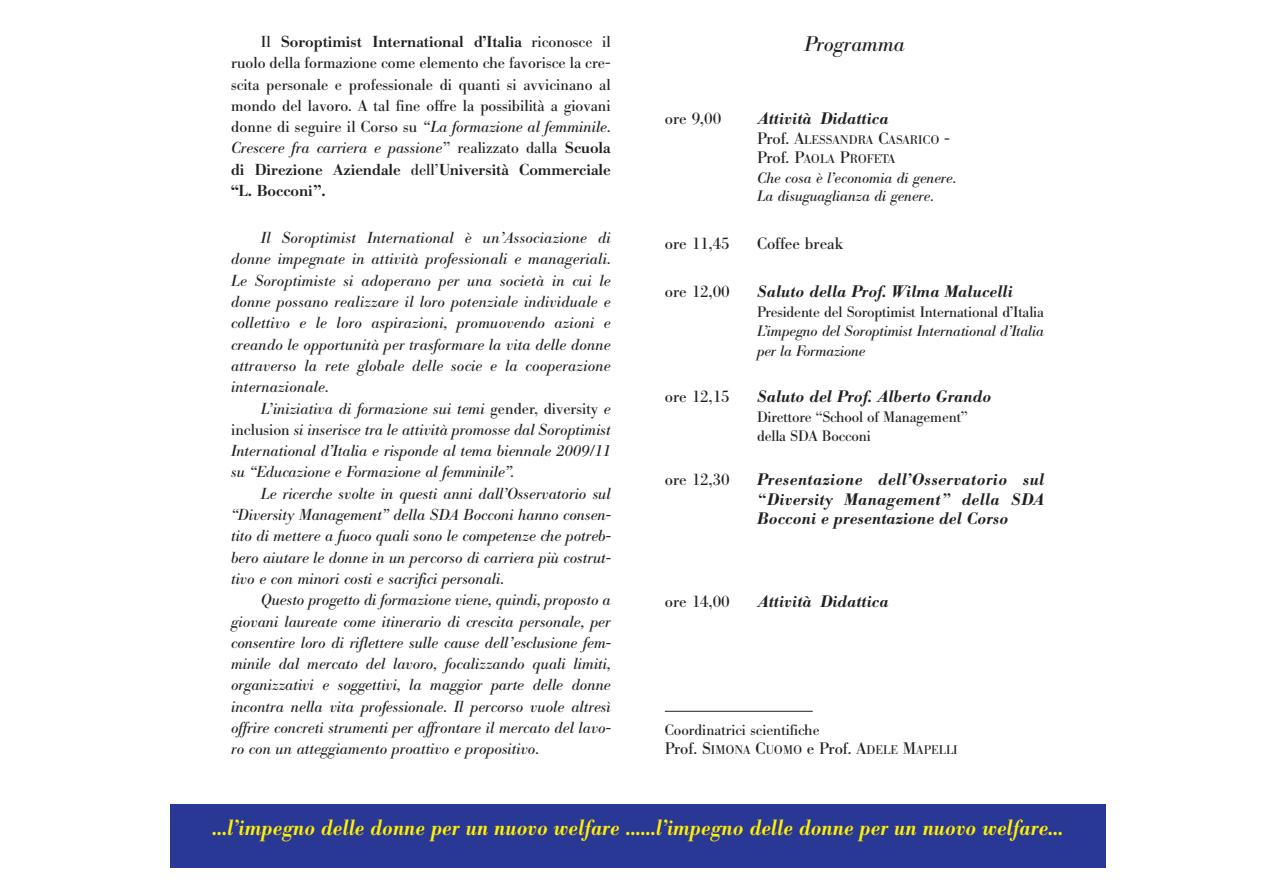
<style>
.page{position:relative;width:1263px;height:893px;background:#fff}
.page>*{position:absolute;margin:0;border:0;box-sizing:border-box;transform-origin:0 0}
.t1{font:italic 500 21.75px "Bodoni BE";color:#fff101;scale:.92 1}
.t2{font:italic 21px "Bodoni BE";color:#231f20}
.t3{font:italic 500 16.5px/19.5px "Bodoni BE";color:#231f20;text-align:justify}
.t4{font:16.5px "Bodoni BE";color:#231f20}
.t5{font:italic 15.75px/21.3px "Bodoni BE";color:#231f20;text-align:justify}
.t6{font:15.75px/21.3px "Bodoni BE";color:#231f20;text-align:justify}
.t7{font:15px/19.5px "Bodoni BE";letter-spacing:-.01em;color:#231f20}
.t8{font:italic 15px/18px "Bodoni BE";letter-spacing:-.005em;color:#231f20}
.t9{font:12.3px/19.5px "Bodoni BE";letter-spacing:.02em;color:#231f20}
.s1{font-weight:500}
.s2{font-style:italic}
.s3{font-style:normal}
.s4{font-size:16.5px}
</style>
<div class="page">
<hr style="left:665px;top:711px;width:148px;height:1px;background:#231f20">
<div style="left:170px;top:804px;width:936px;height:63px;background:#293795"></div>
<p class="t6" style="left:231px;top:33px;width:381px;text-indent:30px">Il <span class="s1">Soroptimist International d’Italia</span> riconosce il ruolo della formazione come elemento che favorisce la cre&shy;scita personale e professionale di quanti si avvicinano al mondo del lavoro. A tal fine offre la possibilità a giovani donne di seguire il Corso su <span class="s2">“La formazione al femminile.<br>Crescere fra carriera e passione</span>” realizzato dalla <span class="s1">Scuola di Direzione Aziendale</span> dell’<span class="s1">Università Commerciale “L. Bocconi”.</span></p>
<p class="t5" style="left:231px;top:229px;width:381px;text-indent:30px">Il Soroptimist International è un’Associazione di donne impegnate in attività professionali e manageriali.<br>Le Soroptimiste si adoperano per una società in cui le donne possano realizzare il loro potenziale individuale e collettivo e le loro aspirazioni, promuovendo azioni e creando le opportunità per trasformare la vita delle donne attraverso la rete globale delle socie e la cooperazione internazionale.</p>
<p class="t5" style="left:231px;top:399px;width:381px;text-indent:30px">L’iniziativa di formazione sui temi <span class="s3">gender, diversity</span> e <span class="s3">inclusion</span> si inserisce tra le attività promosse dal Soroptimist International d’Italia e risponde al tema biennale 2009/11 su “Educazione e Formazione al femminile”.</p>
<p class="t5" style="left:231px;top:484px;width:381px;text-indent:30px">Le ricerche svolte in questi anni dall’Osservatorio sul “Diversity Management” della SDA Bocconi hanno consen&shy;tito di mettere a fuoco quali sono le competenze che potreb&shy;bero aiutare le donne in un percorso di carriera più costrut&shy;tivo e con minori costi e sacrifici personali.</p>
<p class="t5" style="left:231px;top:591px;width:381px;text-indent:30px">Questo progetto di formazione viene, quindi, proposto a giovani laureate come itinerario di crescita personale, per consentire loro di riflettere sulle cause dell’esclusione fem&shy;minile dal mercato del lavoro, focalizzando quali limiti, organizzativi e soggettivi, la maggior parte delle donne incontra nella vita professionale. Il percorso vuole altresì offrire concreti strumenti per affrontare il mercato del lavo&shy;ro con un atteggiamento proattivo e propositivo.</p>
<h2 class="t2" style="left:805px;top:36px;width:102px">Programma</h2>
<p class="t4" style="left:665px;top:112px;width:58px">ore 9,00</p>
<p class="t3" style="left:757px;top:111px;width:133px">Attività Didattica</p>
<p class="t9" style="left:757px;top:131px;width:194px"><span class="s4">Prof. A</span>LESSANDRA <span class="s4">C</span>ASARICO <span class="s4">-<br>Prof. P</span>AOLA <span class="s4">P</span>ROFETA</p>
<p class="t8" style="left:757px;top:171px;width:201px">Che cosa è l’economia di genere.<br>La disuguaglianza di genere.</p>
<p class="t4" style="left:665px;top:237px;width:67px">ore 11,45</p>
<p class="t4" style="left:757px;top:237px;width:88px">Coffee break</p>
<p class="t4" style="left:665px;top:285px;width:67px">ore 12,00</p>
<p class="t3" style="left:757px;top:284px;width:257px">Saluto della Prof. Wilma Malucelli</p>
<p class="t7" style="left:757px;top:304px;width:288px">Presidente del Soroptimist International d’Italia</p>
<p class="t8" style="left:757px;top:323px;width:288px;line-height:19.5px">L’impegno del Soroptimist International d’Italia per la Formazione</p>
<p class="t4" style="left:665px;top:390px;width:67px">ore 12,15</p>
<p class="t3" style="left:757px;top:389px;width:236px">Saluto del Prof. Alberto Grando</p>
<p class="t7" style="left:757px;top:409px;width:212px">Direttore “School of Management” della SDA Bocconi</p>
<p class="t4" style="left:665px;top:473px;width:67px">ore 12,30</p>
<p class="t3" style="left:757px;top:471px;width:289px">Presentazione dell’Osservatorio sul “Diversity Management” della SDA Bocconi e presentazione del Corso</p>
<p class="t4" style="left:665px;top:595px;width:67px">ore 14,00</p>
<p class="t3" style="left:757px;top:593px;width:133px">Attività Didattica</p>
<p class="t7" style="left:665px;top:721px;width:156px">Coordinatrici scientifiche</p>
<p class="t9" style="left:665px;top:741px;width:294px"><span class="s4">Prof. S</span>IMONA <span class="s4">C</span>UOMO <span class="s4">e Prof. A</span>DELE <span class="s4">M</span>APELLI</p>
<h1 class="t1" style="left:212px;top:819px;width:926px">...l’impegno delle donne per un nuovo welfare ......l’impegno delle donne per un nuovo welfare...</h1>
</div>
